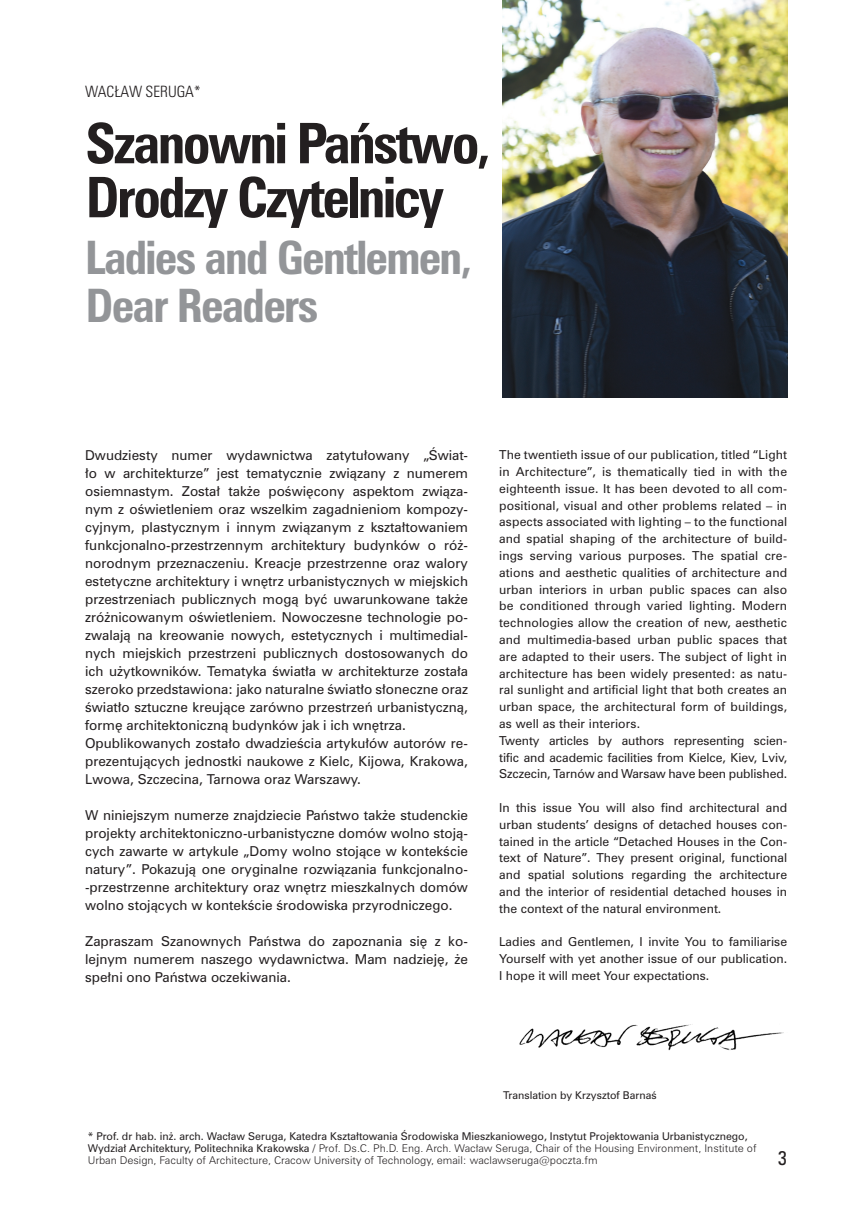
<style>
.page{position:relative;width:851px;height:1212px;background:#fff}
.page>*{position:absolute;margin:0;border:0;box-sizing:border-box;transform-origin:0 0}
.tyt-pol{font:700 51px/54px "Zurich Cn PL";letter-spacing:-.05em;color:#231f20}
.tyt-ang{font:700 42px/48px "Zurich Cn PL";letter-spacing:-.04em;color:#939598}
.t1{font:18px "Zurich Cn PL";color:#231f20}
.autor{font:14.25px "Zurich Lt Cn PL";color:#231f20}
.t2{font:12.45px/18px "Zurich PL";color:#231f20;text-align:justify}
.normal_ang{font:11.25px/16.8px "Zurich PL";color:#231f20;text-align:justify}
.afiliacja{font:9.75px/12px "Zurich Lt PL";color:#231f20}
.afiliacja-2{font:9.75px "Zurich PL";color:#231f20}
.s1{font-family:"Zurich PL"}
</style>
<div class="page">
<img style="left:519px;top:1024px;width:265px;height:27px">
<img style="left:502px;top:0;width:285px;height:398px">
<p class="autor" style="left:85px;top:81px;width:117px">WACŁAW SERUGA*</p>
<p class="tyt-pol" style="left:85px;top:116px;width:407px">Szanowni Państwo,<br>Drodzy Czytelnicy</p>
<p class="tyt-ang" style="left:85px;top:233px;width:388px">Ladies and Gentlemen,<br>Dear Readers</p>
<p class="t2" style="left:85px;top:446px;width:384px">Dwudziesty numer wydawnictwa zatytułowany „Świat&shy;ło w architekturze” jest tematycznie związany z numerem osiemnastym. Został także poświęcony aspektom związa&shy;nym z oświetleniem oraz wszelkim zagadnieniom kompozy&shy;cyjnym, plastycznym i innym związanym z kształtowaniem funkcjonalno-przestrzennym architektury budynków o róż&shy;norodnym przeznaczeniu. Kreacje przestrzenne oraz walory estetyczne architektury i wnętrz urbanistycznych w miejskich przestrzeniach publicznych mogą być uwarunkowane także zróżnicowanym oświetleniem. Nowoczesne technologie po&shy;zwalają na kreowanie nowych, estetycznych i multimedial&shy;nych miejskich przestrzeni publicznych dostosowanych do ich użytkowników. Tematyka światła w architekturze została szeroko przedstawiona: jako naturalne światło słoneczne oraz światło sztuczne kreujące zarówno przestrzeń urbanistyczną, formę architektoniczną budynków jak i ich wnętrza.</p>
<p class="t2" style="left:85px;top:734px;width:384px">Opublikowanych zostało dwadzieścia artykułów autorów re&shy;prezentujących jednostki naukowe z Kielc, Kijowa, Krakowa, Lwowa, Szczecina, Tarnowa oraz Warszawy.</p>
<p class="t2" style="left:85px;top:806px;width:384px">W niniejszym numerze znajdziecie Państwo także studenckie projekty architektoniczno-urbanistyczne domów wolno stoją&shy;cych zawarte w artykule „Domy wolno stojące w kontekście natury”. Pokazują one oryginalne rozwiązania funkcjonalno--przestrzenne architektury oraz wnętrz mieszkalnych domów wolno stojących w kontekście środowiska przyrodniczego.</p>
<p class="t2" style="left:85px;top:932px;width:384px">Zapraszam Szanownych Państwa do zapoznania się z ko&shy;lejnym numerem naszego wydawnictwa. Mam nadzieję, że spełni ono Państwa oczekiwania.</p>
<p class="normal_ang" style="left:499px;top:446px;width:289px">The twentieth issue of our publication, titled “Light in Architecture”, is thematically tied in with the eighteenth issue. It has been devoted to all com&shy;positional, visual and other problems related – in aspects associated with lighting – to the functional and spatial shaping of the architecture of build&shy;ings serving various purposes. The spatial cre&shy;ations and aesthetic qualities of architecture and urban interiors in urban public spaces can also be conditioned through varied lighting. Modern technologies allow the creation of new, aesthetic and multimedia-based urban public spaces that are adapted to their users. The subject of light in architecture has been widely presented: as natu&shy;ral sunlight and artificial light that both creates an urban space, the architectural form of buildings, as well as their interiors.</p>
<p class="normal_ang" style="left:499px;top:732px;width:289px">Twenty articles by authors representing scien&shy;tific and academic facilities from Kielce, Kiev, Lviv, Szczecin, Tarnów and Warsaw have been published.</p>
<p class="normal_ang" style="left:499px;top:799px;width:289px">In this issue You will also find architectural and urban students’ designs of detached houses con&shy;tained in the article “Detached Houses in the Con&shy;text of Nature”. They present original, functional and spatial solutions regarding the architecture and the interior of residential detached houses in the context of the natural environment.</p>
<p class="normal_ang" style="left:499px;top:933px;width:289px">Ladies and Gentlemen, I invite You to familiarise Yourself with yet another issue of our publication.<br>I hope it will meet Your expectations.</p>
<p class="afiliacja-2" style="left:503px;top:1088px;width:155px">Translation by Krzysztof Barnaś</p>
<p class="afiliacja" style="left:88px;top:1130px;width:670px"><span class="s1">* Prof. dr hab. inż. arch. Wacław Seruga, Katedra Kształtowania Środowiska Mieszkaniowego, Instytut Projektowania Urbanistycznego,<br>Wydział Architektury, Politechnika Krakowska /</span> Prof. Ds.C. Ph.D. Eng. Arch. Wacław Seruga, Chair of the Housing Environment, Institute of<br>Urban Design, Faculty of Architecture, Cracow University of Technology, email: waclawseruga@poczta.fm</p>
<p class="t1" style="left:777px;top:1146px;width:11px">3</p>
</div>
